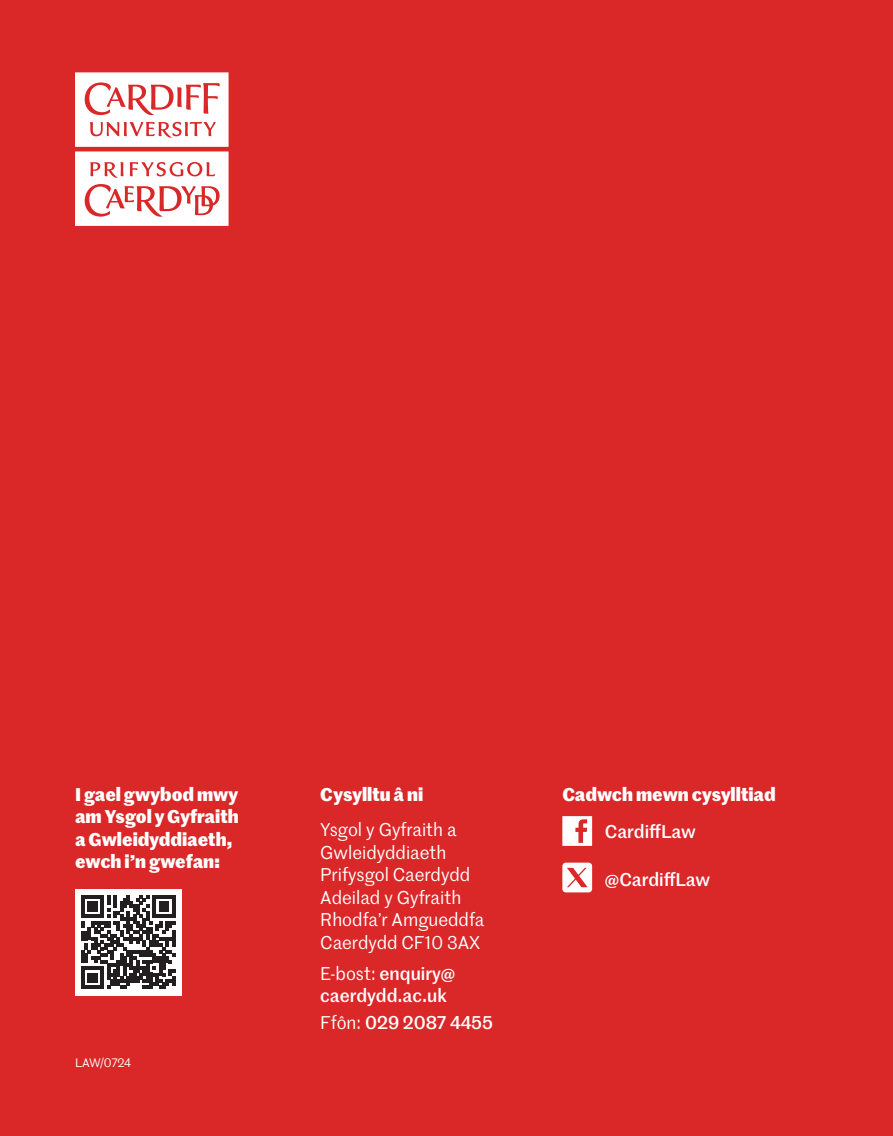
<style>
.page{position:relative;width:893px;height:1136px;background:#da2728}
.page>*{position:absolute;margin:0;border:0;box-sizing:border-box;transform-origin:0 0}
.t1{font:18px/22.5px "Marr Sans";color:#fff}
.t2{font:700 18px/22.5px "Marr Sans";color:#fff}
.t3{font:500 18px/22.5px "Marr Sans";color:#fff}
.t4{font:12px "Marr Sans";letter-spacing:-.005em;color:#fff}
.s1{font-weight:400}
</style>
<div class="page">
<div style="left:75px;top:889px;width:106px;height:106px;background:#fff"></div>
<svg style="left:81px;top:895px;width:94px;height:94px"></svg>
<svg style="left:562px;top:816px;width:30px;height:30px"></svg>
<svg style="left:562px;top:862px;width:30px;height:30px"></svg>
<svg style="left:75px;top:72px;width:154px;height:154px;background:#f7d4d4"></svg>
<p class="t2" style="left:75px;top:782px;width:165px">I gael gwybod mwy am Ysgol y Gyfraith a Gwleidyddiaeth, ewch i’n gwefan:</p>
<p class="t2" style="left:562px;top:782px;width:215px">Cadwch mewn cysylltiad</p>
<p class="t2" style="left:320px;top:782px;width:104px">Cysylltu â ni</p>
<p class="t1" style="left:320px;top:817px;width:166px">Ysgol y Gyfraith a<br>Gwleidyddiaeth<br>Prifysgol Caerdydd<br>Adeilad y Gyfraith<br>Rhodfa’r Amgueddfa<br>Caerdydd CF10 3AX</p>
<p class="t3" style="left:320px;top:961px;width:137px"><span class="s1">E-bost:</span> enquiry@ caerdydd.ac.uk</p>
<p class="t3" style="left:320px;top:1010px;width:174px"><span class="s1">Ffôn:</span> 029 2087 4455</p>
<p class="t3" style="left:605px;top:820px;width:92px">CardiffLaw</p>
<p class="t3" style="left:605px;top:868px;width:107px">@CardiffLaw</p>
<p class="t4" style="left:75px;top:1053px;width:57px">LAW/0724</p>
</div>
